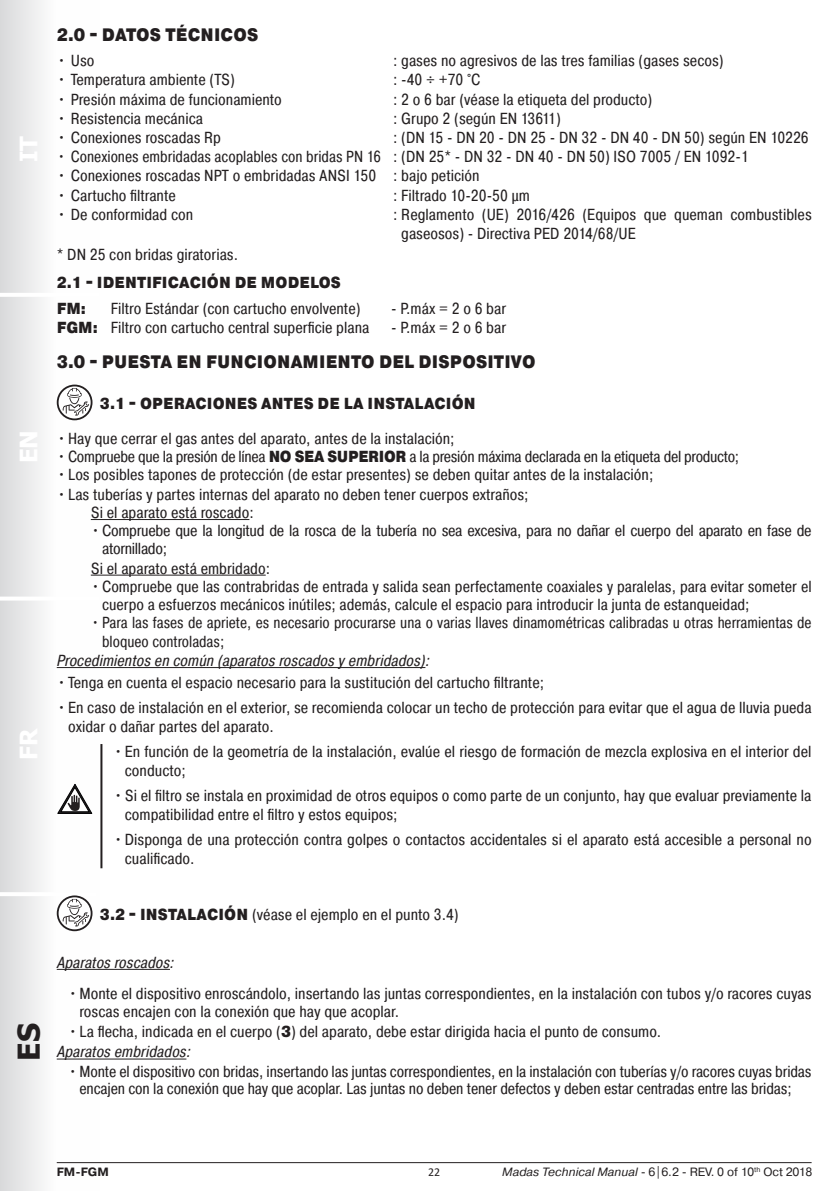
<style>
.page{position:relative;width:840px;height:1191px;background:#fff}
.page>*{position:absolute;margin:0;border:0;box-sizing:border-box;transform-origin:0 0}
.t1{font:700 30px "Tahoma";color:#231f20}
.t2{font:700 24px "Tahoma";color:#fff}
.t3{font:900 18px "Pragmatica Cond";letter-spacing:.01em;color:#231f20}
.t4{font:16px/19.2px "Pragmatica Cond";color:#231f20}
.t5{font:16px/18px "Pragmatica Cond";letter-spacing:-.02em;color:#231f20}
.t6{font:16px/19.2px "Pragmatica Cond";color:#231f20;scale:.95 1}
.t7{font:italic 16px "Pragmatica Cond";color:#231f20}
.t8{font:16px "Pragmatica Cond";color:#231f20;scale:.96 1}
.t9{font:900 16px "Pragmatica Cond";letter-spacing:.01em;color:#231f20}
.t10{font:12px "Pragmatica";color:#231f20}
.t11{font:700 12px "Pragmatica";color:#231f20}
.t12{font:12px "Calibri";color:#231f20}
.s1{font-weight:900}
.s2{font-style:italic}
</style>
<div class="page">
<div style="left:0;top:0;width:99px;height:1191px;background:linear-gradient(to right,#dfe0e1,#fff)"></div>
<hr style="left:0;top:892px;width:96px;height:4px;background:#fff">
<hr style="left:0;top:596px;width:99px;height:4px;background:#fff">
<hr style="left:0;top:293px;width:99px;height:4px;background:#fff">
<hr style="left:57px;top:1162px;width:754px;height:1px;background:#231f20">
<hr style="left:91px;top:519px;width:158px;height:1px;background:#231f20">
<svg style="left:57px;top:384px;width:35px;height:36px"></svg>
<svg style="left:59px;top:386px;width:32px;height:32px"></svg>
<svg style="left:63px;top:388px;width:26px;height:27px"></svg>
<hr style="left:91px;top:575px;width:174px;height:1px;background:#231f20">
<hr style="left:57px;top:667px;width:368px;height:1px;background:#231f20">
<hr style="left:57px;top:969px;width:113px;height:1px;background:#231f20">
<hr style="left:57px;top:1058px;width:129px;height:1px;background:#231f20">
<svg style="left:57px;top:895px;width:35px;height:36px"></svg>
<svg style="left:59px;top:897px;width:32px;height:32px"></svg>
<svg style="left:63px;top:899px;width:26px;height:27px"></svg>
<hr style="left:100px;top:744px;width:2px;height:124px;background:#231f20">
<svg style="left:58px;top:784px;width:34px;height:29px"></svg>
<h2 class="t2" style="left:12px;top:162px;width:28px;rotate:-90deg">IT</h2>
<h2 class="t2" style="left:12px;top:463px;width:35px;rotate:-90deg">EN</h2>
<h2 class="t2" style="left:12px;top:760px;width:33px;rotate:-90deg">FR</h2>
<p class="t3" style="left:57px;top:23px;width:203px">2.0 - DATOS TÉCNICOS</p>
<p class="t4" style="left:57px;top:51px;width:39px">• Uso</p>
<p class="t4" style="left:393px;top:51px;width:332px">: gases no agresivos de las tres familias (gases secos)</p>
<p class="t4" style="left:57px;top:70px;width:179px">• Temperatura ambiente (TS)</p>
<p class="t4" style="left:393px;top:70px;width:89px">: -40 ÷ +70 °C</p>
<p class="t4" style="left:57px;top:89px;width:226px">• Presión máxima de funcionamiento</p>
<p class="t4" style="left:393px;top:89px;width:260px">: 2 o 6 bar (véase la etiqueta del producto)</p>
<p class="t4" style="left:57px;top:109px;width:148px">• Resistencia mecánica</p>
<p class="t4" style="left:393px;top:109px;width:169px">: Grupo 2 (según EN 13611)</p>
<p class="t4" style="left:57px;top:128px;width:166px">• Conexiones roscadas Rp</p>
<p class="t4" style="left:393px;top:128px;width:417px">: (DN 15 - DN 20 - DN 25 - DN 32 - DN 40 - DN 50) según EN 10226</p>
<p class="t8" style="left:57px;top:147px;width:722px">• Conexiones embridadas acoplables con bridas PN 16 : (DN 25* - DN 32 - DN 40 - DN 50) ISO 7005 / EN 1092-1</p>
<p class="t4" style="left:57px;top:166px;width:424px">• Conexiones roscadas NPT o embridadas ANSI 150 : bajo petición</p>
<p class="t4" style="left:57px;top:185px;width:121px">• Cartucho filtrante</p>
<p class="t4" style="left:393px;top:185px;width:138px">: Filtrado 10-20-50 µm</p>
<p class="t4" style="left:57px;top:205px;width:138px">• De conformidad con</p>
<p class="t4" style="left:401px;top:205px;width:412px;text-indent:-8px">: Reglamento (UE) 2016/426 (Equipos que queman combustibles gaseosos) - Directiva PED 2014/68/UE</p>
<p class="t4" style="left:57px;top:245px;width:183px">* DN 25 con bridas giratorias.</p>
<p class="t9" style="left:57px;top:273px;width:285px">2.1 - IDENTIFICACIÓN DE MODELOS</p>
<p class="t9" style="left:57px;top:298px;width:31px">FM:</p>
<p class="t4" style="left:111px;top:298px;width:251px">Filtro Estándar (con cartucho envolvente)</p>
<p class="t4" style="left:391px;top:298px;width:116px">- P.máx = 2 o 6 bar</p>
<p class="t4" style="left:57px;top:318px;width:314px"><span class="s1">FGM:</span> Filtro con cartucho central superficie plana</p>
<p class="t4" style="left:391px;top:318px;width:116px">- P.máx = 2 o 6 bar</p>
<p class="t3" style="left:57px;top:351px;width:480px">3.0 - PUESTA EN FUNCIONAMIENTO DEL DISPOSITIVO</p>
<p class="t9" style="left:100px;top:393px;width:377px">3.1 - OPERACIONES ANTES DE LA INSTALACIÓN</p>
<p class="t4" style="left:57px;top:428px;width:399px">•Hay que cerrar el gas antes del aparato, antes de la instalación;</p>
<p class="t5" style="left:57px;top:447px;width:683px">•Compruebe que la presión de línea <span class="s1">NO SEA SUPERIOR</span> a la presión máxima declarada en la etiqueta del producto;</p>
<p class="t4" style="left:57px;top:464px;width:597px">•Los posibles tapones de protección (de estar presentes) se deben quitar antes de la instalación;</p>
<p class="t4" style="left:57px;top:485px;width:473px">•Las tuberías y partes internas del aparato no deben tener cuerpos extraños;</p>
<p class="t4" style="left:91px;top:503px;width:164px">Si el aparato está roscado:</p>
<p class="t5" style="left:102px;top:521px;width:710px;text-indent:-11px">•Compruebe que la longitud de la rosca de la tubería no sea excesiva, para no dañar el cuerpo del aparato en fase de atornillado;</p>
<p class="t4" style="left:91px;top:558px;width:181px">Si el aparato está embridado:</p>
<p class="t4" style="left:102px;top:577px;width:710px;line-height:18px;text-indent:-11px">•Compruebe que las contrabridas de entrada y salida sean perfectamente coaxiales y paralelas, para evitar someter el cuerpo a esfuerzos mecánicos inútiles; además, calcule el espacio para introducir la junta de estanqueidad;</p>
<p class="t6" style="left:102px;top:612px;width:748px;text-indent:-11px">•Para las fases de apriete, es necesario procurarse una o varias llaves dinamométricas calibradas u otras herramientas de bloqueo controladas;</p>
<p class="t7" style="left:57px;top:650px;width:374px">Procedimientos en común (aparatos roscados y embridados):</p>
<p class="t4" style="left:57px;top:673px;width:488px">•Tenga en cuenta el espacio necesario para la sustitución del cartucho filtrante;</p>
<p class="t4" style="left:68px;top:698px;width:744px;text-indent:-11px">•En caso de instalación en el exterior, se recomienda colocar un techo de protección para evitar que el agua de lluvia pueda oxidar o dañar partes del aparato.</p>
<p class="t4" style="left:125px;top:742px;width:687px;text-indent:-11px">•En función de la geometría de la instalación, evalúe el riesgo de formación de mezcla explosiva en el interior del conducto;</p>
<p class="t4" style="left:125px;top:786px;width:687px;text-indent:-11px">•Si el filtro se instala en proximidad de otros equipos o como parte de un conjunto, hay que evaluar previamente la compatibilidad entre el filtro y estos equipos;</p>
<p class="t4" style="left:125px;top:830px;width:688px;text-indent:-11px">•Disponga de una protección contra golpes o contactos accidentales si el aparato está accesible a personal no cualificado.</p>
<h1 class="t1" style="left:8px;top:1060px;width:39px;rotate:-90deg">ES</h1>
<p class="t4" style="left:100px;top:904px;width:360px"><span class="s1">3.2 - INSTALACIÓN</span> (véase el ejemplo en el punto 3.4)</p>
<p class="t7" style="left:57px;top:952px;width:119px">Aparatos roscados:</p>
<p class="t4" style="left:79px;top:984px;width:733px;line-height:18px;text-indent:-11px">•Monte el dispositivo enroscándolo, insertando las juntas correspondientes, en la instalación con tubos y/o racores cuyas roscas encajen con la conexión que hay que acoplar.</p>
<p class="t4" style="left:68px;top:1021px;width:594px">•La flecha, indicada en el cuerpo (<span class="s1">3</span>) del aparato, debe estar dirigida hacia el punto de consumo.</p>
<p class="t7" style="left:57px;top:1042px;width:135px">Aparatos embridados:</p>
<p class="t4" style="left:68px;top:1062px;width:744px;line-height:17.6px;text-align:center">•Monte el dispositivo con bridas, insertando las juntas correspondientes, en la instalación con tuberías y/o racores cuyas bridas encajen con la conexión que hay que acoplar. Las juntas no deben tener defectos y deben estar centradas entre las bridas;</p>
<p class="t11" style="left:57px;top:1164px;width:54px">FM-FGM</p>
<p class="t10" style="left:502px;top:1164px;width:311px"><span class="s2">Madas Technical Manual</span> - 6|6.2 - REV. 0 of 10<sup>th</sup> Oct 2018</p>
<p class="t12" style="left:428px;top:1163px;width:14px">22</p>
</div>
